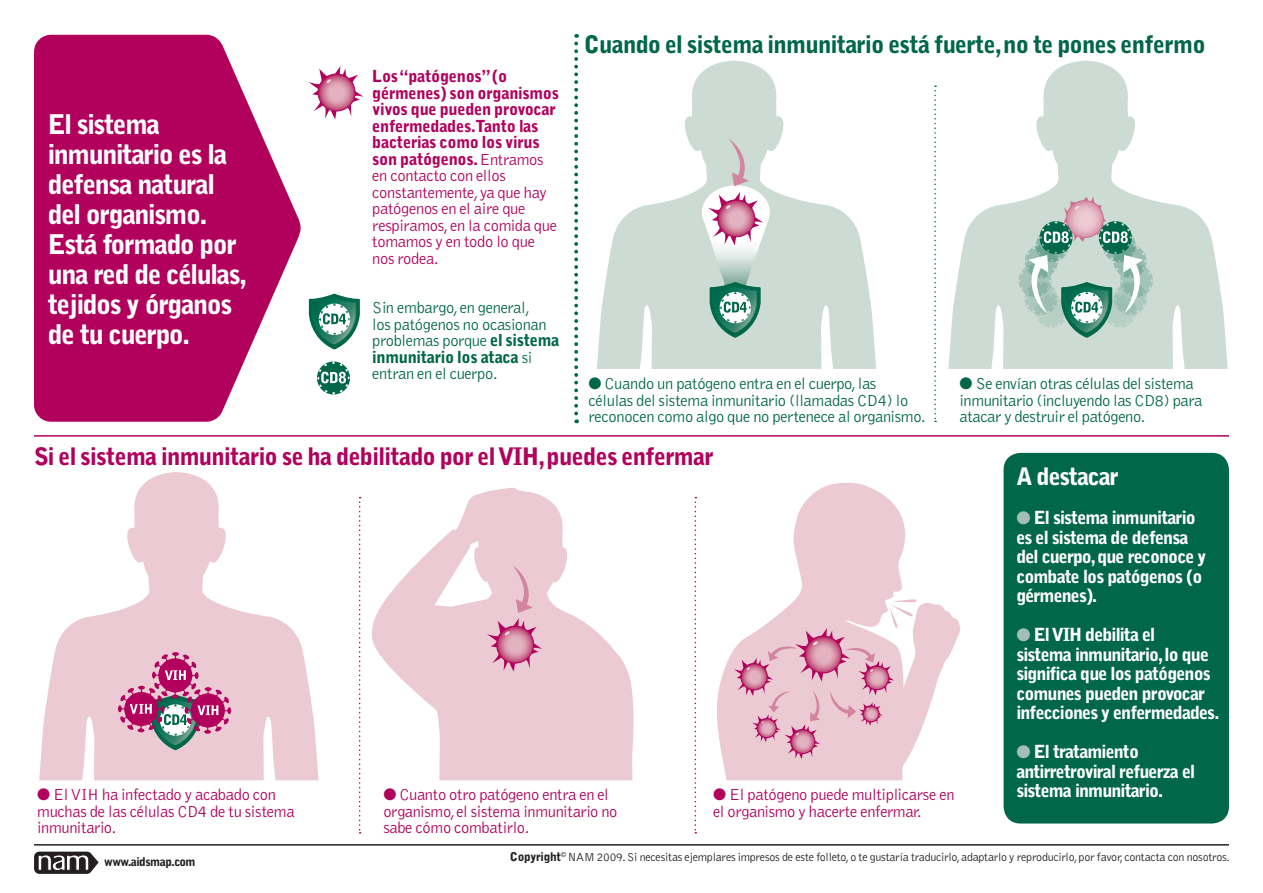
<style>
.page{position:relative;width:1263px;height:893px;background:#fff}
.page>*{position:absolute;margin:0;border:0;box-sizing:border-box;transform-origin:0 0}
.t1{font:900 27px/30px "Bell Gothic";letter-spacing:-.05em;color:#fff}
.t2{font:900 24px "Bell Gothic";letter-spacing:-.03em;color:#b1015c}
.t3{font:900 24px "Bell Gothic";letter-spacing:-.03em;color:#006748}
.t4{font:900 24px "Bell Gothic";letter-spacing:-.05em;color:#fff}
.t5{font:900 18px/19.5px "Bell Gothic";letter-spacing:-.05em;color:#fff}
.t6{font:300 16.5px/16.5px "Bell Gothic";letter-spacing:-.02em;color:#b1015c}
.t7{font:300 16.5px/16.5px "Bell Gothic";letter-spacing:-.02em;color:#006748}
.t8{font:300 12px "Bell Gothic";letter-spacing:-.02em;color:#231f20}
.t9{font:900 12px "Bell Gothic";letter-spacing:-.04em;color:#231f20}
.s1{font-weight:900}
.s2{color:#a1bfb4}
</style>
<div class="page">
<svg style="left:34px;top:35px;width:267px;height:387px;fill:#b1015c"></svg>
<div style="left:1003px;top:453px;width:226px;height:370px;background:#006748;border-radius:17px"></div>
<hr style="left:34px;top:435px;width:1195px;height:2px;background:#b1015c">
<svg style="left:948px;top:60px;width:280px;height:309px"></svg>
<svg style="left:597px;top:60px;width:279px;height:309px;fill:#ccdbd4"></svg>
<svg style="left:574px;top:34px;width:4px;height:389px"></svg>
<svg style="left:934px;top:85px;width:2px;height:337px"></svg>
<svg style="left:317px;top:361px;width:33px;height:33px"></svg>
<svg style="left:308px;top:66px;width:56px;height:53px"></svg>
<svg style="left:309px;top:294px;width:51px;height:55px"></svg>
<svg style="left:702px;top:139px;width:68px;height:199px"></svg>
<svg style="left:1018px;top:196px;width:135px;height:142px;background:#abc5bc"></svg>
<svg style="left:39px;top:472px;width:279px;height:308px;fill:#eccad4"></svg>
<svg style="left:694px;top:497px;width:2px;height:336px"></svg>
<svg style="left:542px;top:496px;width:92px;height:284px;fill:#eccad4"></svg>
<svg style="left:359px;top:487px;width:183px;height:346px"></svg>
<svg style="left:717px;top:482px;width:244px;height:298px"></svg>
<svg style="left:118px;top:652px;width:113px;height:98px;background:#c78ba8"></svg>
<hr style="left:34px;top:844px;width:1195px;height:2px;background:#231f20">
<svg style="left:34px;top:851px;width:65px;height:23px"></svg>
<h1 class="t1" style="left:48px;top:110px;width:201px">El sistema inmunitario es la defensa natural del organismo.<br>Está formado por una red de células, tejidos y órganos de tu cuerpo.</h1>
<p class="t6" style="left:372px;top:69px;width:188px"><span class="s1">Los “patógenos” (o gérmenes) son organismos vivos que pueden provocar enfermedades.Tanto las bacterias como los virus son patógenos.</span> Entramos en contacto con ellos constantemente, ya que hay patógenos en el aire que respiramos, en la comida que tomamos y en todo lo que nos rodea.</p>
<p class="t7" style="left:372px;top:300px;width:189px">Sin embargo, en general,<br>los patógenos no ocasionan problemas porque <span class="s1">el sistema inmunitario los ataca</span> si entran en el cuerpo.</p>
<h2 class="t3" style="left:584px;top:31px;width:623px">Cuando el sistema inmunitario está fuerte,no te pones enfermo</h2>
<p class="t7" style="left:588px;top:376px;width:339px">● Cuando un patógeno entra en el cuerpo, las<br>células del sistema inmunitario (llamadas CD4) lo reconocen como algo que no pertenece al organismo.</p>
<p class="t7" style="left:960px;top:376px;width:244px">● Se envían otras células del sistema inmunitario (incluyendo las CD8) para atacar y destruir el patógeno.</p>
<h2 class="t2" style="left:34px;top:442px;width:681px">Si el sistema inmunitario se ha debilitado por el VIH,puedes enfermar</h2>
<p class="t6" style="left:37px;top:787px;width:259px">● El VIH ha infectado y acabado con muchas de las células CD4 de tu sistema inmunitario.</p>
<p class="t6" style="left:383px;top:787px;width:236px">● Cuanto otro patógeno entra en el organismo, el sistema inmunitario no sabe cómo combatirlo.</p>
<p class="t6" style="left:713px;top:787px;width:243px">● El patógeno puede multiplicarse en el organismo y hacerte enfermar.</p>
<h2 class="t4" style="left:1016px;top:463px;width:104px">A destacar</h2>
<p class="t5" style="left:1016px;top:508px;width:192px"><span class="s2">●</span> El sistema inmunitario es el sistema de defensa del cuerpo, que reconoce y combate los patógenos (o gérmenes).</p>
<p class="t5" style="left:1016px;top:625px;width:205px"><span class="s2">●</span> El VIH debilita el<br>sistema inmunitario, lo que significa que los patógenos comunes pueden provocar infecciones y enfermedades.</p>
<p class="t5" style="left:1016px;top:742px;width:180px"><span class="s2">●</span> El tratamiento antirretroviral refuerza el sistema inmunitario.</p>
<p class="t9" style="left:104px;top:854px;width:93px">www.aidsmap.com</p>
<p class="t8" style="left:510px;top:850px;width:721px"><span class="s1">Copyright</span><sup>©</sup> NAM 2009. Si necesitas ejemplares impresos de este folleto, o te gustaría traducirlo, adaptarlo y reproducirlo, por favor, contacta con nosotros.</p>
</div>
